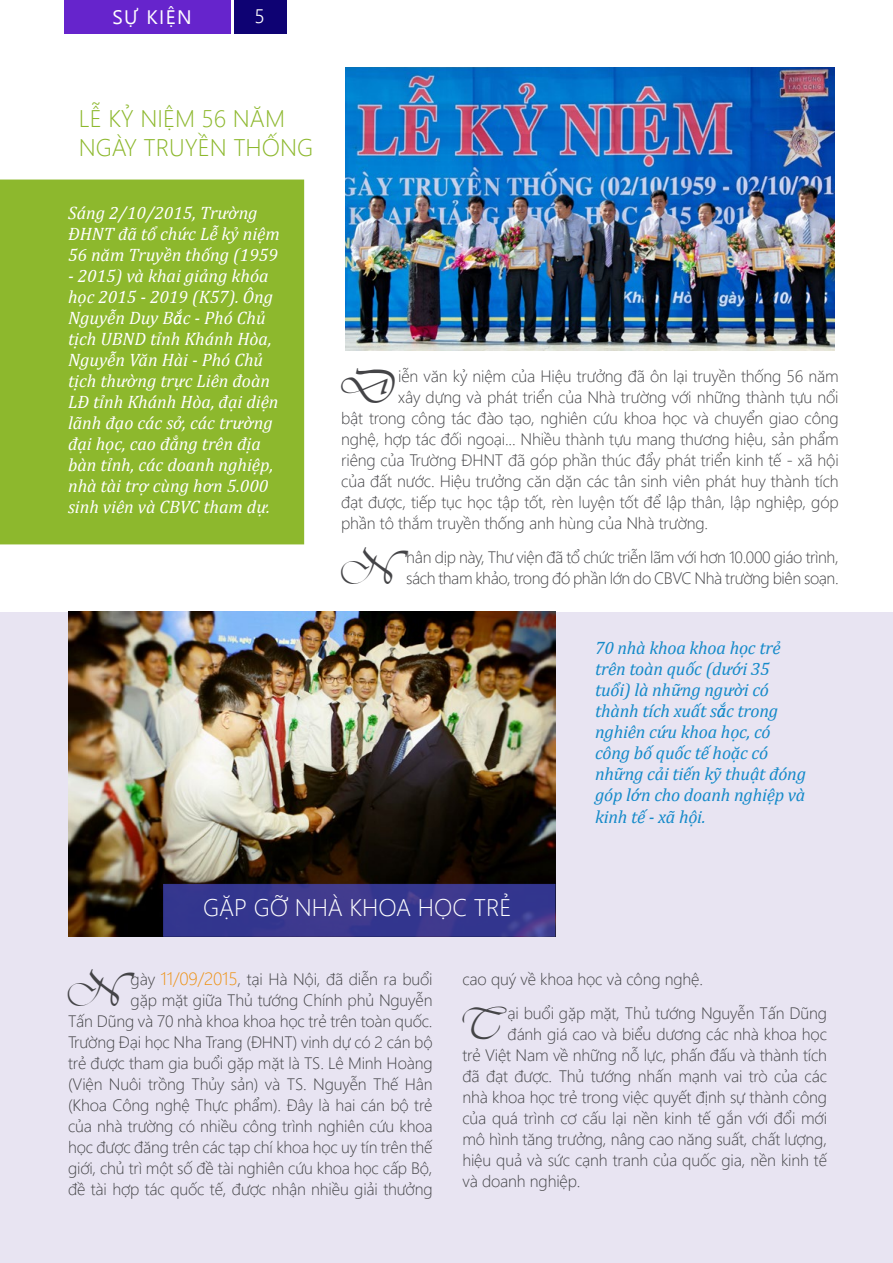
<style>
.page{position:relative;width:893px;height:1263px;background:#fff}
.page>*{position:absolute;margin:0;border:0;box-sizing:border-box;transform-origin:0 0}
.t1{font:44.55px "Vivienne Plain";color:#444447}
.t2{font:300 24px/28.8px "Segoe UI";color:#8db82d}
.t3{font:300 24px "Segoe UI";color:#fff}
.t4{font:19.5px "Segoe UI";letter-spacing:.075em;color:#fff}
.t5{font:300 19.5px "Segoe UI";color:#fff}
.t6{font:italic 18px/21px "Cambria";color:#fff}
.t7{font:italic 18px/21px "Cambria";letter-spacing:-.01em;color:#158ac9}
.t8{font:300 16.5px/21px "Segoe UI";letter-spacing:-.01em;color:#444447}
.s1{font-size:18px;color:#ee9112}
.s2{color:#57585b}
</style>
<div class="page">
<div style="left:1px;top:612px;width:892px;height:651px;background:#e6e2f1"></div>
<div style="left:234px;top:0;width:53px;height:33px;background:#0e0273"></div>
<div style="left:64px;top:0;width:166px;height:33px;background:#6624cc"></div>
<img style="left:68px;top:612px;width:487px;height:324px">
<div style="left:163px;top:884px;width:392px;height:52px;background:linear-gradient(to right,#36378e,#3a398f)"></div>
<div style="left:0;top:180px;width:304px;height:364px;background:#8db82d"></div>
<img style="left:345px;top:67px;width:489px;height:284px">
<p class="t4" style="left:112px;top:3px;width:81px">SỰ KIỆN</p>
<p class="t5" style="left:254px;top:1px;width:12px">5</p>
<h2 class="t2" style="left:79px;top:103px;width:236px">LỄ KỶ NIỆM 56 NĂM<br>NGÀY TRUYỀN THỐNG</h2>
<p class="t6" style="left:68px;top:201px;width:213px">Sáng 2/10/2015, Trường<br>ĐHNT đã tổ chức Lễ kỷ niệm<br>56 năm Truyền thống (1959</p>
<p class="t6" style="left:68px;top:264px;width:212px">- 2015) và khai giảng khóa học 2015 - 2019 (K57). Ông<br>Nguyễn Duy Bắc - Phó Chủ tịch UBND tỉnh Khánh Hòa,<br>Nguyễn Văn Hài - Phó Chủ tịch thường trực Liên đoàn<br>LĐ tỉnh Khánh Hòa, đại diện lãnh đạo các sở, các trường đại học, cao đẳng trên địa bàn tỉnh, các doanh nghiệp, nhà tài trợ cùng hơn 5.000 sinh viên và CBVC tham dự.</p>
<h1 class="t1" style="left:344px;top:353px;width:53px">D</h1>
<p class="t8" style="left:398px;top:365px;width:442px">iễn văn kỷ niệm của Hiệu trưởng đã ôn lại truyền thống 56 năm</p>
<p class="t8" style="left:398px;top:386px;width:442px">xây dựng và phát triển của Nhà trường với những thành tựu nổi</p>
<p class="t8" style="left:341px;top:407px;width:499px">bật trong công tác đào tạo, nghiên cứu khoa học và chuyển giao công</p>
<p class="t8" style="left:341px;top:428px;width:499px">nghệ, hợp tác đối ngoại... Nhiều thành tựu mang thương hiệu, sản phẩm</p>
<p class="t8" style="left:341px;top:449px;width:499px">riêng của Trường ĐHNT đã góp phần thúc đẩy phát triển kinh tế - xã hội</p>
<p class="t8" style="left:341px;top:470px;width:499px">của đất nước. Hiệu trưởng căn dặn các tân sinh viên phát huy thành tích</p>
<p class="t8" style="left:341px;top:491px;width:499px">đạt được, tiếp tục học tập tốt, rèn luyện tốt để lập thân, lập nghiệp, góp</p>
<p class="t8" style="left:341px;top:512px;width:368px">phần tô thắm truyền thống anh hùng của Nhà trường.</p>
<h1 class="t1" style="left:344px;top:534px;width:57px">N</h1>
<p class="t8" style="left:406px;top:545px;width:434px">hân dịp này, Thư viện đã tổ chức triễn lãm với hơn 10.000 giáo trình, sách tham khảo, trong đó phần lớn do CBVC Nhà trường biên soạn.</p>
<p class="t7" style="left:595px;top:637px;width:213px">70 nhà khoa khoa học trẻ trên toàn quốc (dưới 35 tuổi) là những người có thành tích xuất sắc trong nghiên cứu khoa học, có công bố quốc tế hoặc có những cải tiến kỹ thuật đóng góp lớn cho doanh nghiệp và kinh tế - xã hội.</p>
<h2 class="t3" style="left:203px;top:889px;width:310px">GẶP GỠ NHÀ KHOA HỌC TRẺ</h2>
<h1 class="t1" style="left:71px;top:956px;width:57px">N</h1>
<p class="t8" style="left:68px;top:968px;width:366px;text-align:right">gày <span class="s1">11/09/2015</span><span class="s2">,</span> tại Hà Nội, đã diễn ra buổi<br>gặp mặt giữa Thủ tướng Chính phủ Nguyễn<br>Tấn Dũng và 70 nhà khoa khoa học trẻ trên toàn quốc.<br>Trường Đại học Nha Trang (ĐHNT) vinh dự có 2 cán bộ trẻ được tham gia buổi gặp mặt là TS. Lê Minh Hoàng (Viện Nuôi trồng Thủy sản) và TS. Nguyễn Thế Hân (Khoa Công nghệ Thực phẩm). Đây là hai cán bộ trẻ của nhà trường có nhiều công trình nghiên cứu khoa học được đăng trên các tạp chí khoa học uy tín trên thế giới, chủ trì một số đề tài nghiên cứu khoa học cấp Bộ, đề tài hợp tác quốc tế, được nhận nhiều giải thưởng</p>
<p class="t8" style="left:462px;top:968px;width:242px">cao quý về khoa học và công nghệ.</p>
<h1 class="t1" style="left:464px;top:990px;width:38px">T</h1>
<p class="t8" style="left:508px;top:1001px;width:321px">ại buổi gặp mặt, Thủ tướng Nguyễn Tấn Dũng</p>
<p class="t8" style="left:508px;top:1022px;width:321px">đánh giá cao và biểu dương các nhà khoa học</p>
<p class="t8" style="left:462px;top:1043px;width:366px">trẻ Việt Nam về những nỗ lực, phấn đấu và thành tích</p>
<p class="t8" style="left:462px;top:1064px;width:366px">đã đạt được. Thủ tướng nhấn mạnh vai trò của các</p>
<p class="t8" style="left:462px;top:1085px;width:366px">nhà khoa học trẻ trong việc quyết định sự thành công</p>
<p class="t8" style="left:462px;top:1106px;width:366px">của quá trình cơ cấu lại nền kinh tế gắn với đổi mới</p>
<p class="t8" style="left:462px;top:1127px;width:366px">mô hình tăng trưởng, nâng cao năng suất, chất lượng,</p>
<p class="t8" style="left:462px;top:1148px;width:366px">hiệu quả và sức cạnh tranh của quốc gia, nền kinh tế</p>
<p class="t8" style="left:462px;top:1169px;width:120px">và doanh nghiệp.</p>
</div>
